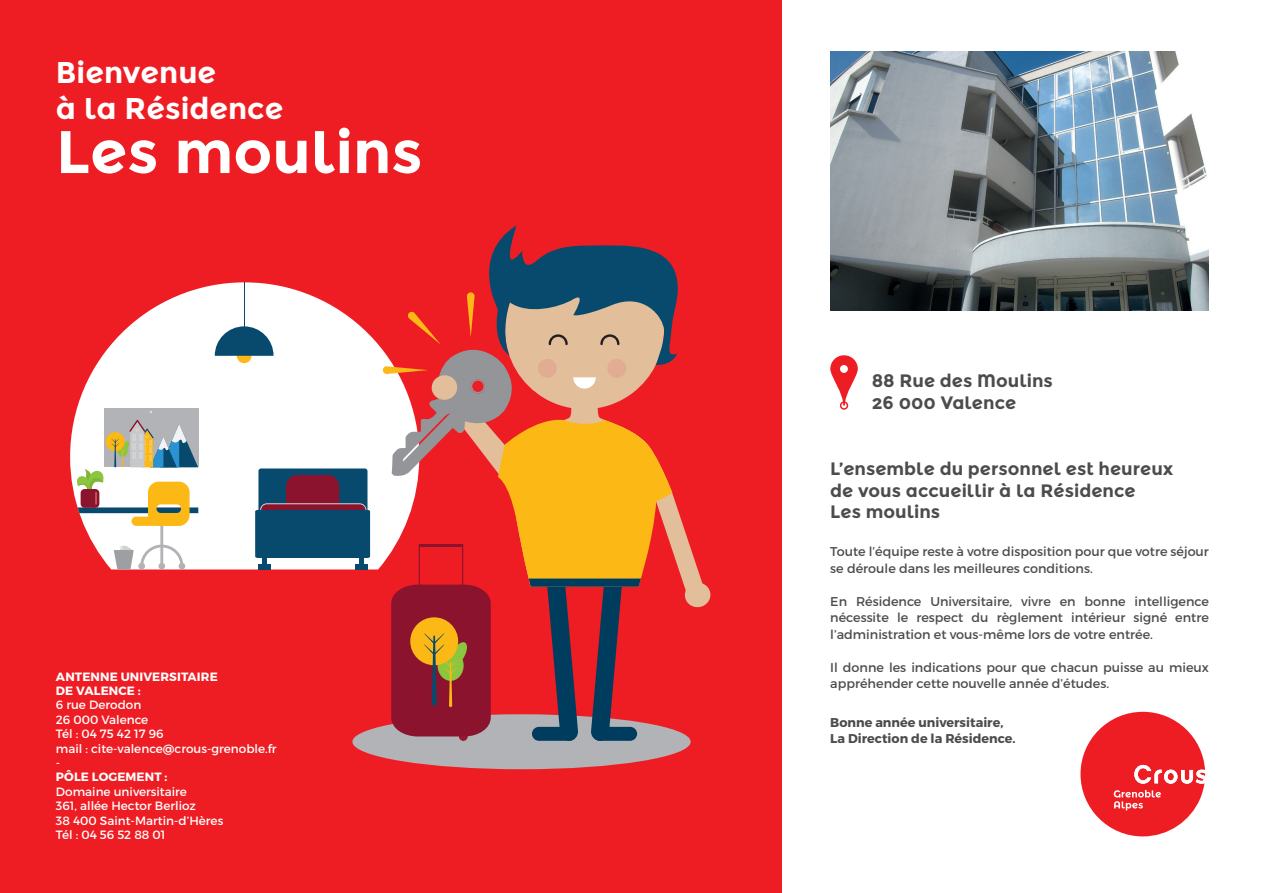
<style>
.page{position:relative;width:1263px;height:893px;background:#fff}
.page>*{position:absolute;margin:0;border:0;box-sizing:border-box;transform-origin:0 0}
.t1{font:700 60px "Montserrat Alternates";color:#fff}
.t2{font:700 30px/36px "Montserrat Alternates";color:#fff}
.t3{font:700 18px/21.6px "Montserrat Alternates";color:#4b4c4d}
.t4{font:12.75px/16.5px "Montserrat";color:#4b4c4d}
.t5{font:700 12.75px/16.5px "Montserrat";color:#4b4c4d}
.t6{font:12px/14.4px "Montserrat";color:#fff}
.t7{font:700 12px/14.4px "Montserrat";letter-spacing:.01em;color:#fff}
</style>
<div class="page">
<div style="left:0;top:0;width:781px;height:893px;background:#ee1d23"></div>
<svg style="left:1080px;top:712px;width:126px;height:125px"></svg>
<img style="left:830px;top:51px;width:379px;height:259px">
<svg style="left:70px;top:282px;width:313px;height:287px;fill:#fff"></svg>
<hr style="left:244px;top:282px;width:1px;height:60px;background:#074a6e">
<div style="left:237px;top:348px;width:15px;height:15px;background:#fcb814;border-radius:50%"></div>
<svg style="left:215px;top:326px;width:59px;height:30px;background:#41748f"></svg>
<hr style="left:160px;top:515px;width:3px;height:53px;background:#b2b3b7">
<div style="left:138px;top:563px;width:7px;height:6px;background:#b2b3b7;border-radius:50%"></div>
<svg style="left:140px;top:545px;width:45px;height:24px"></svg>
<div style="left:104px;top:409px;width:94px;height:58px;background:#b2b3b7"></div>
<svg style="left:114px;top:544px;width:20px;height:25px"></svg>
<div style="left:258px;top:468px;width:109px;height:63px;background:#074a6e;border-radius:3px"></div>
<div style="left:286px;top:475px;width:53px;height:53px;background:#8b132d;border-radius:12px"></div>
<div style="left:262px;top:553px;width:5px;height:12px;background:#074a6e"></div>
<div style="left:258px;top:564px;width:13px;height:5px;background:#074a6e"></div>
<hr style="left:359px;top:553px;width:4px;height:12px;background:#074a6e">
<div style="left:355px;top:564px;width:12px;height:5px;background:#074a6e"></div>
<svg style="left:255px;top:503px;width:115px;height:55px"></svg>
<svg style="left:75px;top:420px;width:123px;height:106px"></svg>
<div style="left:352px;top:714px;width:339px;height:55px;background:#b2b3b7;border-radius:50%"></div>
<svg style="left:383px;top:225px;width:328px;height:516px"></svg>
<div style="left:840px;top:401px;width:8px;height:9px;border:2px solid #ee1d23;border-radius:50%"></div>
<svg style="left:830px;top:355px;width:28px;height:50px"></svg>
<div style="left:840px;top:365px;width:8px;height:8px;background:#fff;border-radius:50%"></div>
<h2 class="t2" style="left:56px;top:55px;width:229px">Bienvenue<br>à la Résidence</h2>
<h1 class="t1" style="left:56px;top:116px;width:368px">Les moulins</h1>
<p class="t7" style="left:56px;top:669px;width:163px">ANTENNE UNIVERSITAIRE<br>DE VALENCE :</p>
<p class="t6" style="left:56px;top:698px;width:222px">6 rue Derodon<br>26 000 Valence<br>Tél : 04 75 42 17 96<br>mail : cite-valence@crous-grenoble.fr -</p>
<p class="t7" style="left:56px;top:770px;width:113px">PÔLE LOGEMENT :</p>
<p class="t6" style="left:56px;top:784px;width:169px">Domaine universitaire<br>361, allée Hector Berlioz<br>38 400 Saint-Martin-d’Hères<br>Tél : 04 56 52 88 01</p>
<h3 class="t3" style="left:872px;top:370px;width:183px">88 Rue des Moulins<br>26 000 Valence</h3>
<h3 class="t3" style="left:830px;top:458px;width:345px">L’ensemble du personnel est heureux de vous accueillir à la Résidence<br>Les moulins</h3>
<p class="t4" style="left:830px;top:544px;width:380px">Toute l’équipe reste à votre disposition pour que votre séjour se déroule dans les meilleures conditions.</p>
<p class="t4" style="left:830px;top:593px;width:380px;text-align:justify">En Résidence Universitaire, vivre en bonne intelligence nécessite le respect du règlement intérieur signé entre l’administration et vous-même lors de votre entrée.</p>
<p class="t4" style="left:830px;top:659px;width:380px">Il donne les indications pour que chacun puisse au mieux appréhender cette nouvelle année d’études.</p>
<p class="t5" style="left:830px;top:714px;width:187px">Bonne année universitaire,<br>La Direction de la Résidence.</p>
</div>
